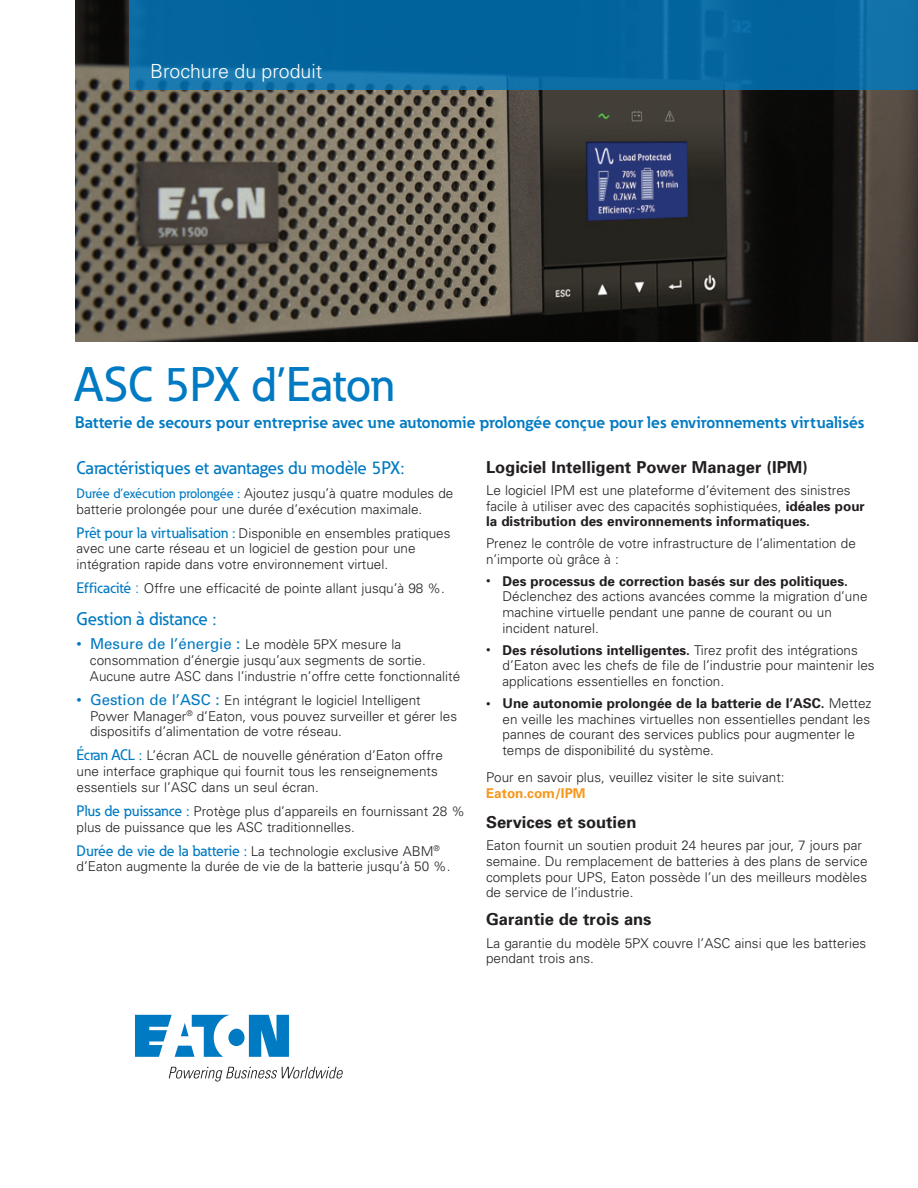
<style>
.page{position:relative;width:918px;height:1188px;background:#fff}
.page>*{position:absolute;margin:0;border:0;box-sizing:border-box;transform-origin:0 0}
.t1{font:500 48px "Eaton";letter-spacing:-.005em;color:#007ac2}
.t2{font:300 19.5px "Univers";color:#fff}
.t3{font:500 18px "Eaton";color:#007ac2}
.t4{font:700 16.5px "Eaton";color:#007ac2}
.t5{font:700 16.5px "Univers";color:#231f20}
.t6{font:15px "Univers";color:#007ac2}
.t7{font:300 13.5px/15.8px "Univers";color:#231f20}
.t8{font:700 13.5px "Univers";color:#f7971d}
.s1{font-family:"Eaton";font-weight:500;color:#007ac2}
.s2{font-family:"Eaton";font-weight:500;font-size:15px;color:#007ac2}
.s3{font-size:15px;color:#007ac2}
.s4{font-weight:300;font-size:13.5px;color:#231f20}
.s5{font-weight:400;font-size:15px;color:#007ac2}
.s6{font-weight:700}
.s7{font-size:9px}
</style>
<div class="page">
<img style="left:75px;top:0;width:843px;height:341px">
<svg style="left:129px;top:0;width:789px;height:90px;fill:#03649d"></svg>
<svg style="left:135px;top:1015px;width:154px;height:42px"></svg>
<svg style="left:169px;top:1067px;width:174px;height:14px"></svg>
<h2 class="t2" style="left:150px;top:59px;width:174px">Brochure du produit</h2>
<h1 class="t1" style="left:75px;top:355px;width:321px">ASC 5PX d’Eaton</h1>
<p class="t4" style="left:75px;top:412px;width:791px">Batterie de secours pour entreprise avec une autonomie prolongée conçue pour les environnements virtualisés</p>
<h3 class="t3" style="left:76px;top:457px;width:329px">Caractéristiques et avantages du modèle 5PX:</h3>
<p class="t7" style="left:76px;top:485px;width:378px"><span class="s1">Durée d’exécution prolongée :</span> Ajoutez jusqu’à quatre modules de batterie prolongée pour une durée d’exécution maximale.</p>
<p class="t7" style="left:76px;top:525px;width:376px"><span class="s2">Prêt pour la virtualisation :</span> Disponible en ensembles pratiques avec une carte réseau et un logiciel de gestion pour une intégration rapide dans votre environnement virtuel.</p>
<p class="t7" style="left:76px;top:580px;width:370px"><span class="s2">Efficacité</span> <span class="s3">:</span> Offre une efficacité de pointe allant jusqu’à 98 %.</p>
<h3 class="t3" style="left:76px;top:608px;width:141px">Gestion à distance :</h3>
<p class="t6" style="left:76px;top:635px;width:326px">• Mesure de l’énergie : <span class="s4">Le modèle 5PX mesure la</span></p>
<p class="t7" style="left:90px;top:652px;width:372px">consommation d’énergie jusqu’aux segments de sortie.<br>Aucune autre ASC dans l’industrie n’offre cette fonctionnalité</p>
<p class="t7" style="left:90px;top:692px;width:369px;text-indent:-14px"><span class="s5">• Gestion de l’ASC :</span> En intégrant le logiciel Intelligent<br>Power Manager<sup>®</sup> d’Eaton, vous pouvez surveiller et gérer les dispositifs d’alimentation de votre réseau.</p>
<p class="t7" style="left:76px;top:748px;width:368px"><span class="s2">Écran ACL :</span> L’écran ACL de nouvelle génération d’Eaton offre une interface graphique qui fournit tous les renseignements essentiels sur l’ASC dans un seul écran.</p>
<p class="t7" style="left:76px;top:803px;width:390px"><span class="s2">Plus de puissance :</span> Protège plus d’appareils en fournissant 28 % plus de puissance que les ASC traditionnelles.</p>
<p class="t7" style="left:76px;top:843px;width:376px"><span class="s2">Durée de vie de la batterie :</span> La technologie exclusive ABM<sup>® </sup>d’Eaton augmente la durée de vie de la batterie jusqu’à 50 %.</p>
<p class="t5" style="left:486px;top:457px;width:323px">Logiciel Intelligent Power Manager (IPM)</p>
<p class="t7" style="left:486px;top:482px;width:380px">Le logiciel IPM est une plateforme d’évitement des sinistres facile à utiliser avec des capacités sophistiquées, <span class="s6">idéales pour la distribution des environnements informatiques.</span></p>
<p class="t7" style="left:486px;top:535px;width:371px">Prenez le contrôle de votre infrastructure de l’alimentation de n’importe où grâce à :</p>
<p class="t7" style="left:502px;top:573px;width:367px;text-indent:-16px"><span class="s7">•</span> <span class="s6">Des processus de correction basés sur des politiques.<br></span>Déclenchez des actions avancées comme la migration d’une machine virtuelle pendant une panne de courant ou un incident naturel.</p>
<p class="t7" style="left:502px;top:642px;width:374px;text-indent:-16px"><span class="s7">•</span> <span class="s6">Des résolutions intelligentes.</span> Tirez profit des intégrations d’Eaton avec les chefs de file de l’industrie pour maintenir les applications essentielles en fonction.</p>
<p class="t7" style="left:502px;top:695px;width:371px;text-indent:-16px"><span class="s7">•</span> <span class="s6">Une autonomie prolongée de la batterie de l’ASC.</span> Mettez en veille les machines virtuelles non essentielles pendant les pannes de courant des services publics pour augmenter le temps de disponibilité du système.</p>
<p class="t7" style="left:486px;top:769px;width:300px">Pour en savoir plus, veuillez visiter le site suivant:</p>
<p class="t8" style="left:486px;top:785px;width:101px">Eaton.com/IPM</p>
<p class="t5" style="left:486px;top:812px;width:152px">Services et soutien</p>
<p class="t7" style="left:486px;top:837px;width:383px">Eaton fournit un soutien produit 24 heures par jour, 7 jours par semaine. Du remplacement de batteries à des plans de service complets pour UPS, Eaton possède l’un des meilleurs modèles de service de l’industrie.</p>
<p class="t5" style="left:486px;top:909px;width:167px">Garantie de trois ans</p>
<p class="t7" style="left:486px;top:935px;width:382px">La garantie du modèle 5PX couvre l’ASC ainsi que les batteries pendant trois ans.</p>
</div>
